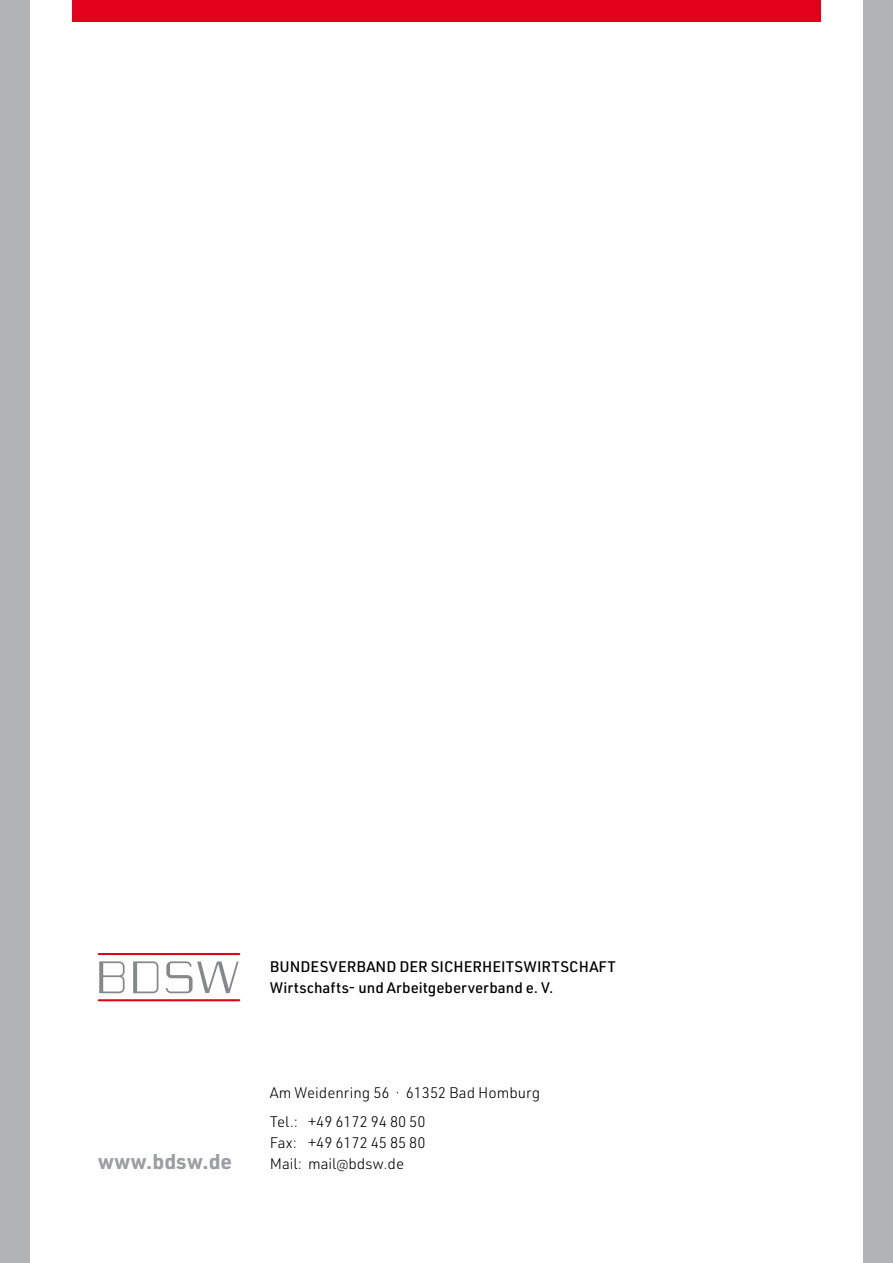
<style>
.page{position:relative;width:893px;height:1263px;background:#fff}
.page>*{position:absolute;margin:0;border:0;box-sizing:border-box;transform-origin:0 0}
.t1{font:700 21px "URWDIN";color:#9c9e9f}
.t2{font:300 15px/29.5px "URWDIN";color:#000}
.t3{font:500 15px/21px "URWDIN";color:#000}
.s1{font-family:"Ciutadella"}
</style>
<div class="page">
<svg style="left:98px;top:953px;width:142px;height:2px"></svg>
<svg style="left:98px;top:999px;width:142px;height:2px"></svg>
<svg style="left:99px;top:961px;width:26px;height:32px"></svg>
<svg style="left:133px;top:961px;width:25px;height:32px"></svg>
<svg style="left:166px;top:961px;width:73px;height:32px"></svg>
<div style="left:0;top:0;width:30px;height:1263px;background:#b1b3b4"></div>
<div style="left:863px;top:0;width:30px;height:1263px;background:#b1b3b4"></div>
<div style="left:72px;top:0;width:749px;height:21px;background:#e2001a"></div>
<p class="t3" style="left:270px;top:955px;width:347px">BUNDESVERBAND DER SICHERHEITSWIRTSCHAFT<br>Wirtschafts- und Arbeitgeberverband e. V.</p>
<p class="t2" style="left:270px;top:1077px;width:272px">Am Weidenring 56 · 61352 Bad Homburg<br>Tel.: +49 6172 94 80 50</p>
<p class="t2" style="left:270px;top:1128px;width:157px">Fax: +49 6172 45 85 80</p>
<h1 class="t1" style="left:98px;top:1147px;width:136px">www.bdsw.de</h1>
<p class="t2" style="left:270px;top:1149px;width:136px">Mail: mail<span class="s1">@</span>bdsw.de</p>
</div>
